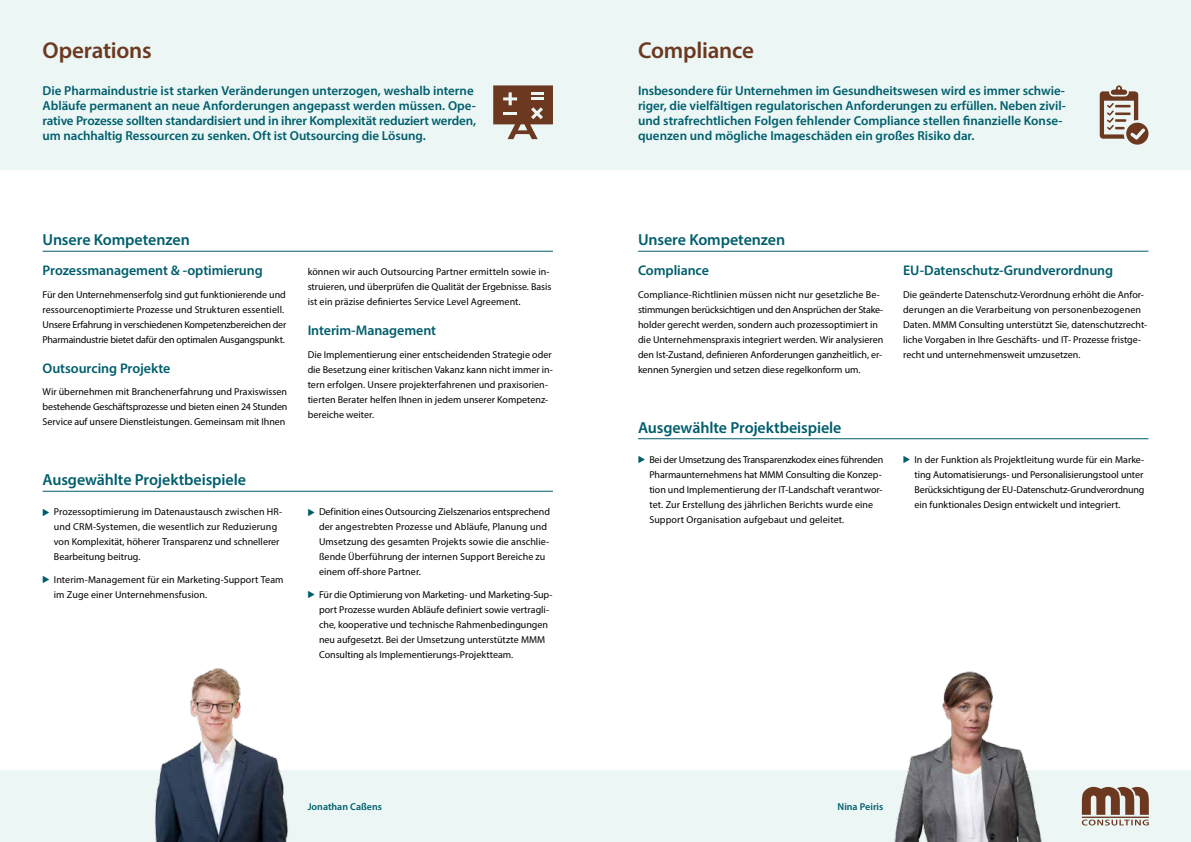
<style>
.page{position:relative;width:1191px;height:842px;background:#fff}
.page>*{position:absolute;margin:0;border:0;box-sizing:border-box;transform-origin:0 0}
.t1{font:600 23px "Myriad Pro";letter-spacing:-.01em;color:#6c3920}
.t2{font:600 16px "Myriad Pro";letter-spacing:-.01em;color:#005e6c}
.t3{font:600 14px "Myriad Pro";letter-spacing:-.005em;color:#005e6c}
.t4{font:600 13px/15px "Myriad Pro";letter-spacing:-.005em;color:#005e6c}
.t5{font:10px/15px "Myriad Pro";color:#000}
.t6{font:600 10px "Myriad Pro";color:#005e6c}
</style>
<div class="page">
<div style="left:0;top:770px;width:1191px;height:72px;background:#ebf6f5"></div>
<svg style="left:1111px;top:786px;width:37px;height:39px"></svg>
<div style="left:0;top:0;width:1191px;height:170px;background:#ebf6f5"></div>
<hr style="left:43px;top:251px;width:510px;height:1px;background:#005e6c">
<hr style="left:43px;top:491px;width:510px;height:1px;background:#005e6c">
<hr style="left:638px;top:251px;width:510px;height:1px;background:#005e6c">
<hr style="left:638px;top:438px;width:510px;height:1px;background:#005e6c">
<svg style="left:493px;top:85px;width:60px;height:54px"></svg>
<svg style="left:1099px;top:85px;width:49px;height:60px"></svg>
<img style="left:894px;top:671px;width:217px;height:171px">
<img style="left:155px;top:668px;width:133px;height:174px">
<h1 class="t1" style="left:43px;top:35px;width:111px">Operations</h1>
<p class="t4" style="left:43px;top:83px;width:435px">Die Pharmaindustrie ist starken Veränderungen unterzogen, weshalb interne Abläufe permanent an neue Anforderungen angepasst werden müssen. Ope&shy;rative Prozesse sollten standardisiert und in ihrer Komplexität reduziert werden, um nachhaltig Ressourcen zu senken. Oft ist Outsourcing die Lösung.</p>
<h2 class="t2" style="left:43px;top:229px;width:149px">Unsere Kompetenzen</h2>
<h3 class="t3" style="left:43px;top:261px;width:222px">Prozessmanagement &amp; -optimierung</h3>
<p class="t5" style="left:43px;top:287px;width:245px">Für den Unternehmenserfolg sind gut funktionierende und ressourcenoptimierte Prozesse und Strukturen essentiell.<br>Unsere Erfahrung in verschiedenen Kompetenzbereichen der Pharmaindustrie bietet dafür den optimalen Ausgangspunkt.</p>
<h3 class="t3" style="left:43px;top:359px;width:129px">Outsourcing Projekte</h3>
<p class="t5" style="left:43px;top:384px;width:246px;text-align:justify">Wir übernehmen mit Branchenerfahrung und Praxiswissen bestehende Geschäftsprozesse und bieten einen 24 Stunden Service auf unsere Dienstleistungen. Gemeinsam mit Ihnen</p>
<h2 class="t2" style="left:43px;top:469px;width:205px">Ausgewählte Projektbeispiele</h2>
<p class="t5" style="left:54px;top:504px;width:230px">Prozessoptimierung im Datenaustausch zwischen HR&shy;und CRM-Systemen, die wesentlich zur Reduzierung von Komplexität, höherer Transparenz und schnellerer Bearbeitung beitrug.</p>
<p class="t5" style="left:54px;top:572px;width:231px">Interim-Management für ein Marketing-Support Team im Zuge einer Unternehmensfusion.</p>
<p class="t5" style="left:308px;top:264px;width:245px">können wir auch Outsourcing Partner ermitteln sowie in&shy;struieren, und überprüfen die Qualität der Ergebnisse. Basis ist ein präzise definiertes Service Level Agreement.</p>
<h3 class="t3" style="left:308px;top:321px;width:130px">Interim-Management</h3>
<p class="t5" style="left:308px;top:347px;width:247px">Die Implementierung einer entscheidenden Strategie oder die Besetzung einer kritischen Vakanz kann nicht immer in&shy;tern erfolgen. Unsere projekterfahrenen und praxisorien&shy;tierten Berater helfen Ihnen in jedem unserer Kompetenz&shy;bereiche weiter.</p>
<p class="t5" style="left:319px;top:504px;width:232px">Definition eines Outsourcing Zielszenarios entsprechend der angestrebten Prozesse und Abläufe, Planung und Umsetzung des gesamten Projekts sowie die anschlie&shy;ßende Überführung der internen Support Bereiche zu einem off-shore Partner.</p>
<p class="t5" style="left:319px;top:587px;width:235px">Für die Optimierung von Marketing- und Marketing-Sup&shy;port Prozesse wurden Abläufe definiert sowie vertragli&shy;che, kooperative und technische Rahmenbedingungen neu aufgesetzt. Bei der Umsetzung unterstützte MMM Consulting als Implementierungs-Projektteam.</p>
<h1 class="t1" style="left:638px;top:35px;width:117px">Compliance</h1>
<p class="t4" style="left:638px;top:83px;width:429px">Insbesondere für Unternehmen im Gesundheitswesen wird es immer schwie&shy;riger, die vielfältigen regulatorischen Anforderungen zu erfüllen. Neben zivil&shy;und strafrechtlichen Folgen fehlender Compliance stellen finanzielle Konse&shy;quenzen und mögliche Imageschäden ein großes Risiko dar.</p>
<h2 class="t2" style="left:638px;top:229px;width:149px">Unsere Kompetenzen</h2>
<h3 class="t3" style="left:638px;top:261px;width:72px">Compliance</h3>
<p class="t5" style="left:638px;top:287px;width:247px">Compliance-Richtlinien müssen nicht nur gesetzliche Be&shy;stimmungen berücksichtigen und den Ansprüchen der Stake&shy;holder gerecht werden, sondern auch prozessoptimiert in die Unternehmenspraxis integriert werden. Wir analysieren den Ist-Zustand, definieren Anforderungen ganzheitlich, er&shy;kennen Synergien und setzen diese regelkonform um.</p>
<h3 class="t3" style="left:903px;top:261px;width:211px">EU-Datenschutz-Grundverordnung</h3>
<p class="t5" style="left:903px;top:287px;width:245px">Die geänderte Datenschutz-Verordnung erhöht die Anfor&shy;derungen an die Verarbeitung von personenbezogenen Daten. MMM Consulting unterstützt Sie, datenschutzrecht&shy;liche Vorgaben in Ihre Geschäfts- und IT- Prozesse fristge&shy;recht und unternehmensweit umzusetzen.</p>
<h2 class="t2" style="left:638px;top:417px;width:205px">Ausgewählte Projektbeispiele</h2>
<p class="t5" style="left:649px;top:452px;width:235px">Bei der Umsetzung des Transparenzkodex eines führenden Pharmaunternehmens hat MMM Consulting die Konzep&shy;tion und Implementierung der IT-Landschaft verantwor&shy;tet. Zur Erstellung des jährlichen Berichts wurde eine Support Organisation aufgebaut und geleitet.</p>
<p class="t5" style="left:914px;top:452px;width:231px;text-align:justify">In der Funktion als Projektleitung wurde für ein Marke&shy;ting Automatisierungs- und Personalisierungstool unter Berücksichtigung der EU-Datenschutz-Grundverordnung ein funktionales Design entwickelt und integriert.</p>
<p class="t6" style="left:308px;top:800px;width:76px">Jonathan Caßens</p>
<p class="t6" style="left:837px;top:800px;width:47px">Nina Peiris</p>
</div>
